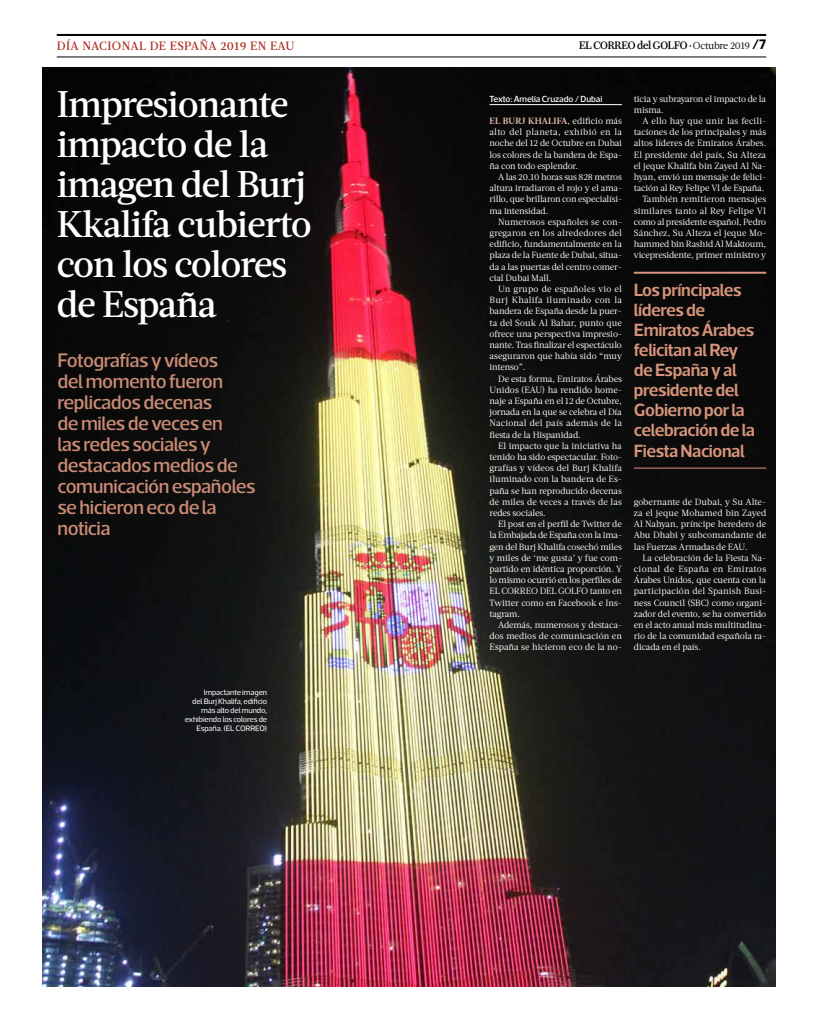
<style>
.page{position:relative;width:823px;height:1021px;background:#fff}
.page>*{position:absolute;margin:0;border:0;box-sizing:border-box;transform-origin:0 0}
.t1{font:500 37px/40px "Acta";letter-spacing:-.03em;color:#fff}
.t2{font:500 20px/21px "Acto";letter-spacing:-.025em;color:#ca8b75}
.t3{font:600 18px/20px "Acto";letter-spacing:-.025em;color:#d7947b}
.t4{font:500 12px "Caponi Display";letter-spacing:-.02em;color:#000}
.t5{font:500 12px "Acta";letter-spacing:.03em;color:#ae2f23}
.t6{font:9px/11.2px "Acta";letter-spacing:-.01em;color:#fff;text-align:justify}
.t7{font:500 9px "Acto";letter-spacing:-.01em;color:#fff}
.t8{font:8px/9px "Acto";letter-spacing:-.015em;color:#fff;text-align:right}
.s1{font-family:"Acta";font-weight:400;font-size:10px}
.s2{font-family:"Acto";font-weight:700;font-size:14px}
.s3{font-weight:700;color:#e0b8a7}
</style>
<div class="page">
<hr style="left:57px;top:57px;width:708px;height:1px;background:#000">
<hr style="left:57px;top:34px;width:708px;height:2px;background:#000">
<img style="left:43px;top:68px;width:732px;height:918px">
<hr style="left:489px;top:104px;width:132px;height:1px;background:#fff">
<hr style="left:633px;top:272px;width:132px;height:2px;background:#d7947b">
<hr style="left:633px;top:468px;width:132px;height:1px;background:#d7947b">
<h3 class="t5" style="left:57px;top:39px;width:239px">DÍA NACIONAL DE ESPAÑA 2019 EN EAU</h3>
<h3 class="t4" style="left:578px;top:37px;width:188px">EL CORREO del GOLFO · <span class="s1">Octubre 2019</span> <span class="s2">/7</span></h3>
<h1 class="t1" style="left:57px;top:84px;width:256px">Impresionante impacto de la imagen del Burj<br>Kkalifa cubierto con los colores de España</h1>
<p class="t7" style="left:489px;top:93px;width:114px">Texto: Amelia Cruzado / Dubai</p>
<p class="t6" style="left:489px;top:115px;width:134px"><span class="s3">EL BURJ KHALIFA,</span> edificio más alto del planeta, exhibió en la noche del 12 de Octubre en Dubai los colores de la bandera de Espa&shy;ña con todo esplendor.</p>
<p class="t6" style="left:489px;top:171px;width:134px;text-indent:9px">A las 20.10 horas sus 828 metros altura irradiaron el rojo y el ama&shy;rillo, que brillaron con especialísi&shy;ma intensidad.</p>
<p class="t6" style="left:489px;top:216px;width:134px;text-indent:9px">Numerosos españoles se con&shy;gregaron en los alrededores del edificio, fundamentalmente en la plaza de la Fuente de Dubai, situa&shy;da a las puertas del centro comer&shy;cial Dubai Mall.</p>
<p class="t6" style="left:489px;top:283px;width:134px;text-indent:9px">Un grupo de españoles vio el Burj Khalifa iluminado con la bandera de España desde la puer&shy;ta del Souk Al Bahar, punto que ofrece una perspectiva impresio&shy;nante. Tras finalizar el espectáculo aseguraron que había sido “muy intenso”.</p>
<p class="t6" style="left:489px;top:373px;width:134px;text-indent:9px">De esta forma, Emiratos Árabes Unidos (EAU) ha rendido home&shy;naje a España en el 12 de Octubre, jornada en la que se celebra el Día Nacional del país además de la fiesta de la Hispanidad.</p>
<p class="t6" style="left:489px;top:440px;width:134px;text-indent:9px">El impacto que la iniciativa ha tenido ha sido espectacular. Foto&shy;grafías y vídeos del Burj Khalifa iluminado con la bandera de Es&shy;paña se han reproducido decenas de miles de veces a través de las redes sociales.</p>
<p class="t6" style="left:489px;top:518px;width:134px;text-indent:9px">El post en el perfil de Twitter de la Embajada de España con la ima&shy;gen del Burj Khalifa cosechó miles y miles de ‘me gusta’ y fue com&shy;partido en idéntica proporción. Y lo mismo ocurrió en los perfiles de EL CORREO DEL GOLFO tanto en Twitter como en Facebook e Ins&shy;tagram.</p>
<p class="t6" style="left:489px;top:619px;width:134px;text-indent:9px">Además, numerosos y destaca&shy;dos medios de comunicación en España se hicieron eco de la no-</p>
<h2 class="t2" style="left:57px;top:349px;width:200px">Fotografías y vídeos<br>del momento fueron replicados decenas<br>de miles de veces en<br>las redes sociales y destacados medios de comunicación españoles se hicieron eco de la noticia</h2>
<p class="t6" style="left:633px;top:93px;width:134px">ticia y subrayaron el impacto de la misma.</p>
<p class="t6" style="left:633px;top:115px;width:134px;text-align:right">A ello hay que unir las fecili&shy;taciones de los principales y más altos líderes de Emiratos Árabes.<br>El presidente del país, Su Alteza el jeque Khalifa bin Zayed Al Na&shy;hyan, envió un mensaje de felici&shy;tación al Rey Felipe VI de España.<br>También remitieron mensajes similares tanto al Rey Felipe VI como al presidente español, Pedro<br>Sánchez, Su Alteza el jeque Mo&shy;hammed bin Rashid Al Maktoum, vicepresidente, primer ministro y</p>
<h3 class="t3" style="left:633px;top:280px;width:123px">Los príncipales líderes de<br>Emiratos Árabes felicitan al Rey de España y al presidente del<br>Gobierno por la celebración de la<br>Fiesta Nacional</h3>
<p class="t6" style="left:633px;top:496px;width:134px">gobernante de Dubai, y Su Alte&shy;za el jeque Mohamed bin Zayed Al Nahyan, príncipe heredero de Abu Dhabi y subcomandante de las Fuerzas Armadas de EAU.</p>
<p class="t6" style="left:633px;top:552px;width:134px;text-indent:9px">La celebración de la Fiesta Na&shy;cional de España en Emiratos Árabes Unidos, que cuenta con la participación del Spanish Busi&shy;ness Council (SBC) como organi&shy;zador del evento, se ha convertido en el acto anual más multitudina&shy;rio de la comunidad española ra&shy;dicada en el país.</p>
<p class="t8" style="left:185px;top:688px;width:84px">Impactante imagen<br>del Burj Khalifa, edificio más alto del mundo, exhibiendo los colores de<br>España. (EL CORREO)</p>
</div>
